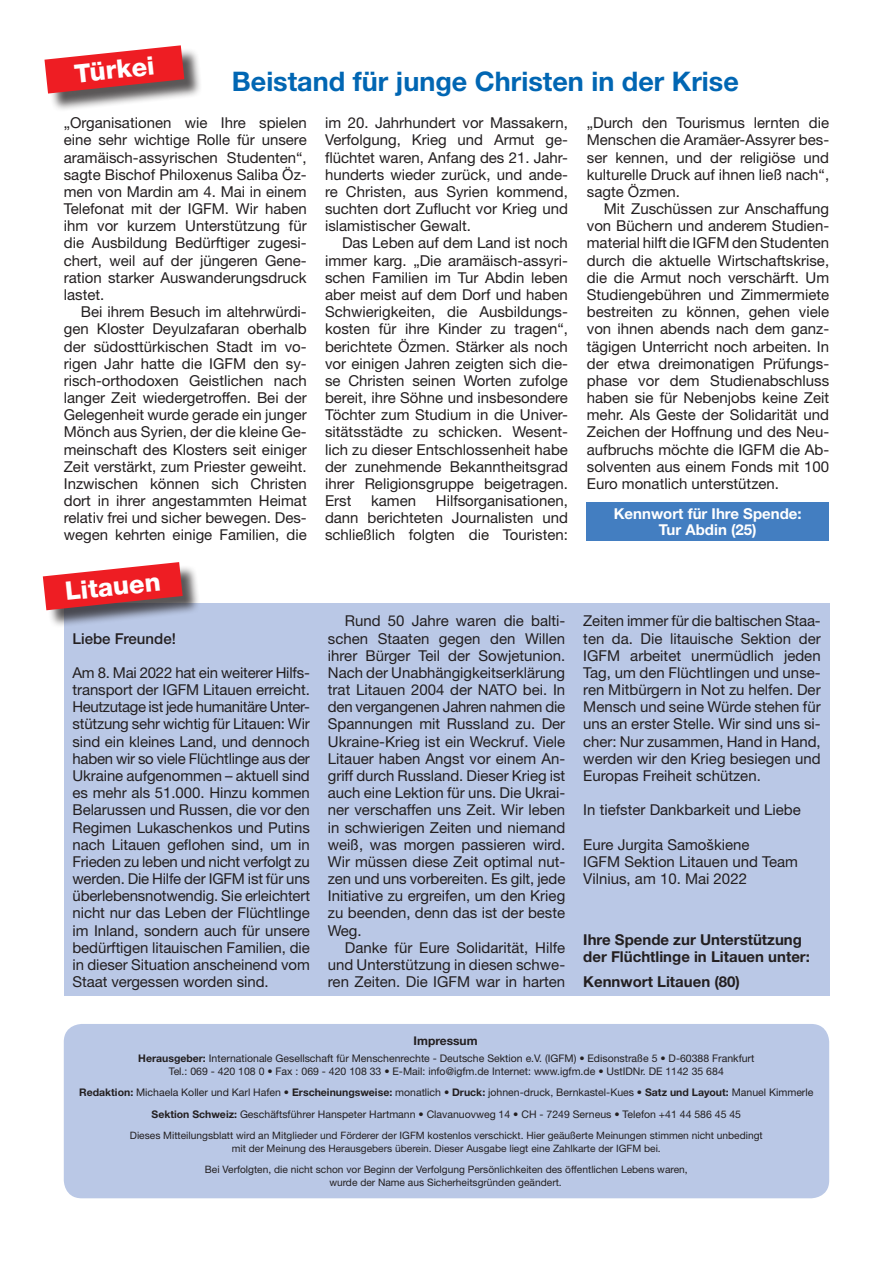
<style>
.page{position:relative;width:893px;height:1263px;background:#fff}
.page>*{position:absolute;margin:0;border:0;box-sizing:border-box;transform-origin:0 0}
.t1{font:700 27px "Helvetica Neue LT Std";color:#0166b3}
.Rubrik{font:800 25.5px "Helvetica Neue LT Std";color:#fff}
.Text{font:15px/17.2px "Helvetica Neue LT Std";color:#231f20;text-align:justify}
.Text-2{font:700 15px "Helvetica Neue LT Std";color:#231f20}
.Kennwort{font:700 15px/16.5px "Helvetica Neue LT Std";color:#fff;text-align:center}
.Text-3{font:500 15px "Helvetica Neue LT Std";color:#231f20}
.Text-4{font:700 12px "Helvetica Neue LT Std";color:#231f20}
.Text-5{font:10.5px "Helvetica Neue LT Std";color:#231f20}
.Text-6{font:10.2px/12.8px "Helvetica Neue LT Std";color:#231f20;text-align:center}
.s1{font-weight:700}
</style>
<div class="page">
<div style="left:586px;top:502px;width:243px;height:39px;background:#437ec1"></div>
<div style="left:47px;top:48px;width:156px;height:64px;background:#231f20;opacity:.75"></div>
<svg style="left:44px;top:45px;width:140px;height:49px"></svg>
<div style="left:64px;top:603px;width:765px;height:393px;background:#bac8e6"></div>
<div style="left:46px;top:565px;width:155px;height:64px;background:#231f20;opacity:.75"></div>
<svg style="left:43px;top:562px;width:140px;height:48px;background:#da494f"></svg>
<div style="left:64px;top:1024px;width:765px;height:174px;background:#bac8e6;border-radius:18px"></div>
<p class="Rubrik" style="left:73px;top:59px;width:82px;rotate:-6deg">Türkei</p>
<p class="t1" style="left:232px;top:65px;width:508px">Beistand für junge Christen in der Krise</p>
<p class="Text" style="left:64px;top:114px;width:244px">„Organisationen wie Ihre spielen eine sehr wichtige Rolle für unsere aramäisch-assyrischen Studenten“, sagte Bischof Philoxenus Saliba Öz&shy;men von Mardin am 4. Mai in einem Telefonat mit der IGFM. Wir haben ihm vor kurzem Unterstützung für die Ausbildung Bedürftiger zugesi&shy;chert, weil auf der jüngeren Gene&shy;ration starker Auswanderungsdruck lastet.</p>
<p class="Text" style="left:64px;top:303px;width:244px;text-indent:17px">Bei ihrem Besuch im altehrwürdi&shy;gen Kloster Deyulzafaran oberhalb der südosttürkischen Stadt im vo&shy;rigen Jahr hatte die IGFM den sy&shy;risch-orthodoxen Geistlichen nach langer Zeit wiedergetroffen. Bei der Gelegenheit wurde gerade ein junger Mönch aus Syrien, der die kleine Ge&shy;meinschaft des Klosters seit einiger Zeit verstärkt, zum Priester geweiht.<br>Inzwischen können sich Christen dort in ihrer angestammten Heimat relativ frei und sicher bewegen. Des&shy;wegen kehrten einige Familien, die</p>
<p class="Text" style="left:325px;top:114px;width:244px">im 20. Jahrhundert vor Massakern, Verfolgung, Krieg und Armut ge&shy;flüchtet waren, Anfang des 21. Jahr&shy;hunderts wieder zurück, und ande&shy;re Christen, aus Syrien kommend, suchten dort Zuflucht vor Krieg und islamistischer Gewalt.</p>
<p class="Text" style="left:325px;top:234px;width:244px;text-indent:17px">Das Leben auf dem Land ist noch immer karg. „Die aramäisch-assyri&shy;schen Familien im Tur Abdin leben aber meist auf dem Dorf und haben Schwierigkeiten, die Ausbildungs&shy;kosten für ihre Kinder zu tragen“, berichtete Özmen. Stärker als noch vor einigen Jahren zeigten sich die&shy;se Christen seinen Worten zufolge bereit, ihre Söhne und insbesondere Töchter zum Studium in die Univer&shy;sitätsstädte zu schicken. Wesent&shy;lich zu dieser Entschlossenheit habe der zunehmende Bekanntheitsgrad ihrer Religionsgruppe beigetragen.<br>Erst</p>
<p class="Text" style="left:587px;top:114px;width:244px">„Durch den Tourismus lernten die Menschen die Aramäer-Assyrer bes&shy;ser kennen, und der religiöse und kulturelle Druck auf ihnen ließ nach“, sagte Özmen.</p>
<p class="Text" style="left:587px;top:200px;width:244px;text-indent:17px">Mit Zuschüssen zur Anschaffung von Büchern und anderem Studien&shy;material hilft die IGFM den Studenten durch die aktuelle Wirtschaftskrise, die die Armut noch verschärft. Um Studiengebühren und Zimmermiete bestreiten zu können, gehen viele von ihnen abends nach dem ganz&shy;tägigen Unterricht noch arbeiten. In der etwa dreimonatigen Prüfungs&shy;phase vor dem Studienabschluss haben sie für Nebenjobs keine Zeit mehr. Als Geste der Solidarität und Zeichen der Hoffnung und des Neu&shy;aufbruchs möchte die IGFM die Ab&shy;solventen aus einem Fonds mit 100<br>Euro monatlich unterstützen.</p>
<p class="Text" style="left:325px;top:492px;width:244px;text-indent:111px">Hilfsorganisationen, dann berichteten Journalisten und schließlich folgten die Touristen:</p>
<p class="Text" style="left:371px;top:492px;width:47px">kamen</p>
<p class="Kennwort" style="left:614px;top:505px;width:189px">Kennwort für Ihre Spende:<br>Tur Abdin (25)</p>
<p class="Rubrik" style="left:63px;top:576px;width:97px;rotate:-6deg">Litauen</p>
<p class="Text-3" style="left:72px;top:629px;width:105px">Liebe Freunde!</p>
<p class="Text" style="left:72px;top:664px;width:239px">Am 8. Mai 2022 hat ein weiterer Hilfs&shy;transport der IGFM Litauen erreicht.<br>Heutzutage ist jede humanitäre Unter&shy;stützung sehr wichtig für Litauen: Wir sind ein kleines Land, und dennoch haben wir so viele Flüchtlinge aus der Ukraine aufgenommen – aktuell sind es mehr als 51.000. Hinzu kommen Belarussen und Russen, die vor den Regimen Lukaschenkos und Putins nach Litauen geflohen sind, um in Frieden zu leben und nicht verfolgt zu werden. Die Hilfe der IGFM ist für uns überlebensnotwendig. Sie erleichtert nicht nur das Leben der Flüchtlinge im Inland, sondern auch für unsere bedürftigen litauischen Familien, die in dieser Situation anscheinend vom Staat vergessen worden sind.</p>
<p class="Text" style="left:328px;top:612px;width:239px;text-indent:17px">Rund 50 Jahre waren die balti&shy;schen Staaten gegen den Willen ihrer Bürger Teil der Sowjetunion.<br>Nach der Unabhängigkeitserklärung trat Litauen 2004 der NATO bei. In den vergangenen Jahren nahmen die Spannungen mit Russland zu. Der Ukraine-Krieg ist ein Weckruf. Viele Litauer haben Angst vor einem An&shy;griff durch Russland. Dieser Krieg ist auch eine Lektion für uns. Die Ukrai&shy;ner verschaffen uns Zeit. Wir leben in schwierigen Zeiten und niemand weiß, was morgen passieren wird.<br>Wir müssen diese Zeit optimal nut&shy;zen und uns vorbereiten. Es gilt, jede Initiative zu ergreifen, um den Krieg zu beenden, denn das ist der beste Weg.</p>
<p class="Text" style="left:328px;top:938px;width:239px;text-indent:17px">Danke für Eure Solidarität, Hilfe und Unterstützung in diesen schwe&shy;ren Zeiten. Die IGFM war in harten</p>
<p class="Text" style="left:583px;top:612px;width:239px">Zeiten immer für die baltischen Staa&shy;ten da. Die litauische Sektion der IGFM arbeitet unermüdlich jeden Tag, um den Flüchtlingen und unse&shy;ren Mitbürgern in Not zu helfen. Der Mensch und seine Würde stehen für uns an erster Stelle. Wir sind uns si&shy;cher: Nur zusammen, Hand in Hand, werden wir den Krieg besiegen und Europas Freiheit schützen.</p>
<p class="Text" style="left:583px;top:801px;width:219px">In tiefster Dankbarkeit und Liebe</p>
<p class="Text" style="left:583px;top:835px;width:168px">Eure Jurgita Samoškiene</p>
<p class="Text" style="left:583px;top:853px;width:216px">IGFM Sektion Litauen und Team</p>
<p class="Text" style="left:583px;top:870px;width:165px">Vilnius, am 10. Mai 2022</p>
<p class="Text-2" style="left:583px;top:931px;width:220px">Ihre Spende zur Unterstützung</p>
<p class="Text-2" style="left:583px;top:947px;width:228px">der Flüchtlinge in Litauen unter:</p>
<p class="Text-2" style="left:583px;top:972px;width:158px">Kennwort Litauen (80)</p>
<p class="Text-4" style="left:414px;top:1033px;width:65px">Impressum</p>
<p class="Text-5" style="left:138px;top:1052px;width:618px"><span class="s1">Herausgeber:</span> Internationale Gesellschaft für Menschenrechte - Deutsche Sektion e.V. (IGFM) • Edisonstraße 5 • D-60388 Frankfurt</p>
<p class="Text-5" style="left:169px;top:1065px;width:556px">Tel.: 069 - 420 108 0 • Fax : 069 - 420 108 33 • E-Mail: info@igfm.de Internet: www.igfm.de • UstIDNr. DE 1142 35 684</p>
<p class="Text-5" style="left:79px;top:1086px;width:736px"><span class="s1">Redaktion:</span> Michaela Koller und Karl Hafen • <span class="s1">Erscheinungsweise:</span> monatlich • <span class="s1">Druck:</span> johnen-druck, Bernkastel-Kues • <span class="s1">Satz und Layout:</span> Manuel Kimmerle</p>
<p class="Text-5" style="left:152px;top:1107px;width:591px"><span class="s1">Sektion Schweiz:</span> Geschäftsführer Hanspeter Hartmann • Clavanuovweg 14 • CH - 7249 Serneus • Telefon +41 44 586 45 45</p>
<p class="Text-6" style="left:130px;top:1129px;width:634px">Dieses Mitteilungsblatt wird an Mitglieder und Förderer der IGFM kostenlos verschickt. Hier geäußerte Meinungen stimmen nicht unbedingt mit der Meinung des Herausgebers überein. Dieser Ausgabe liegt eine Zahlkarte der IGFM bei.</p>
<p class="Text-6" style="left:205px;top:1163px;width:484px">Bei Verfolgten, die nicht schon vor Beginn der Verfolgung Persönlichkeiten des öffentlichen Lebens waren, wurde der Name aus Sicherheitsgründen geändert.</p>
</div>
